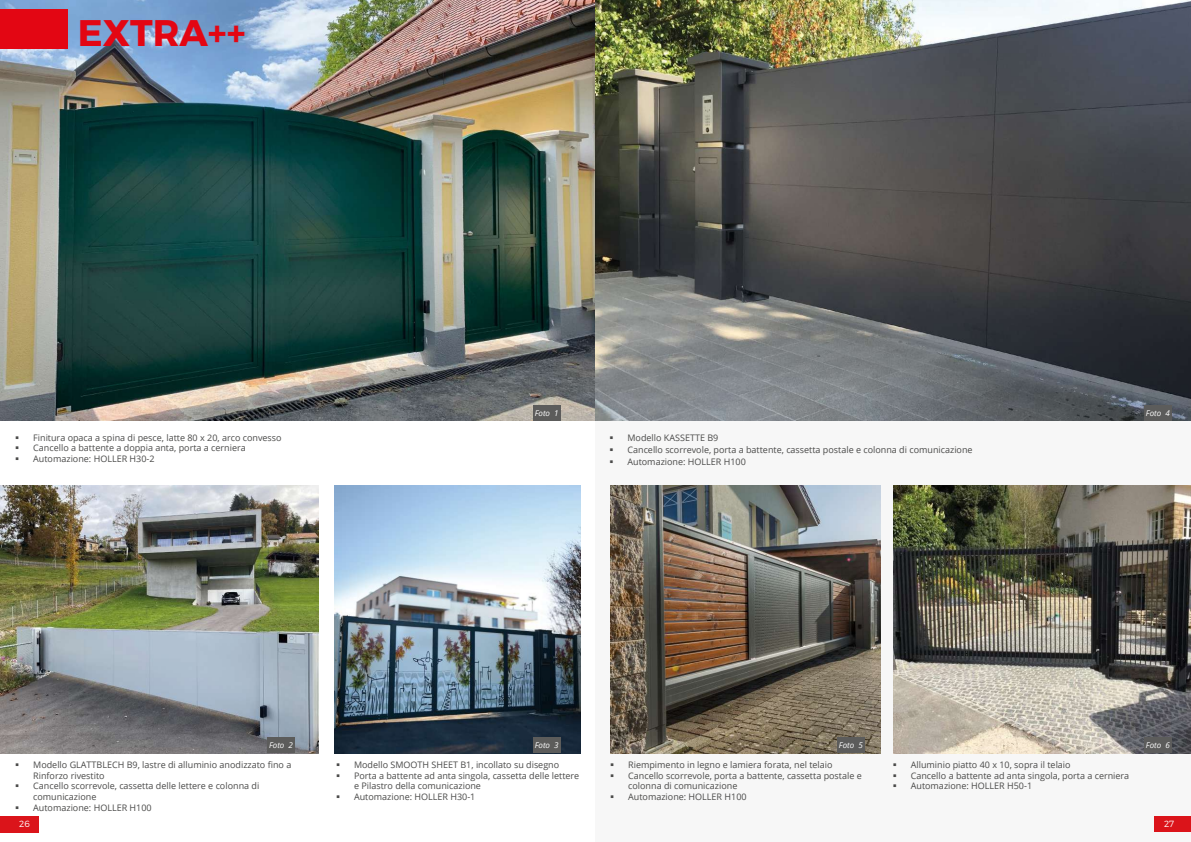
<style>
.page{position:relative;width:1191px;height:842px;background:#fff}
.page>*{position:absolute;margin:0;border:0;box-sizing:border-box;transform-origin:0 0}
.t1{font:700 37px "Montserrat";color:#e30613}
.t2{font:9px/10.8px "Open Sans";color:#4a4a49}
.t3{font:300 9px "Montserrat";color:#fff}
.t4{font:italic 8px "Open Sans";color:#fff}
</style>
<div class="page">
<div style="left:595px;top:0;width:596px;height:842px;background:#f7f7f7"></div>
<div style="left:0;top:816px;width:39px;height:17px;background:#db141a"></div>
<div style="left:1154px;top:816px;width:37px;height:16px;background:#db141a"></div>
<img style="left:0;top:0;width:1191px;height:421px">
<div style="left:0;top:9px;width:68px;height:39px;background:#e30613"></div>
<img style="left:0;top:485px;width:318px;height:268px">
<img style="left:610px;top:485px;width:270px;height:268px">
<img style="left:894px;top:485px;width:297px;height:268px">
<img style="left:334px;top:485px;width:247px;height:268px">
<div style="left:533px;top:405px;width:27px;height:16px;background:#5c5c5b"></div>
<div style="left:267px;top:737px;width:28px;height:16px;background:#5c5c5b"></div>
<div style="left:533px;top:737px;width:27px;height:16px;background:#5c5c5b"></div>
<div style="left:1144px;top:405px;width:27px;height:16px;background:#5c5c5b"></div>
<div style="left:837px;top:737px;width:28px;height:16px;background:#5c5c5b"></div>
<div style="left:1144px;top:737px;width:27px;height:16px;background:#5c5c5b"></div>
<h1 class="t1" style="left:78px;top:10px;width:169px">EXTRA++</h1>
<p class="t2" style="left:33px;top:432px;width:250px">Finitura opaca a spina di pesce, latte 80 x 20, arco convesso<br>Cancello a battente a doppia anta, porta a cerniera<br>Automazione: HOLLER H30-2</p>
<p class="t4" style="left:535px;top:408px;width:25px">Foto 1</p>
<p class="t2" style="left:627px;top:431px;width:347px;line-height:12px">Modello KASSETTE B9<br>Cancello scorrevole, porta a battente, cassetta postale e colonna di comunicazione<br>Automazione: HOLLER H100</p>
<p class="t4" style="left:1146px;top:408px;width:25px">Foto 4</p>
<p class="t4" style="left:269px;top:740px;width:25px">Foto 2</p>
<p class="t4" style="left:535px;top:740px;width:25px">Foto 3</p>
<p class="t4" style="left:839px;top:740px;width:25px">Foto 5</p>
<p class="t4" style="left:1146px;top:740px;width:25px">Foto 6</p>
<p class="t2" style="left:33px;top:759px;width:260px">Modello GLATTBLECH B9, lastre di alluminio anodizzato fino a Rinforzo rivestito<br>Cancello scorrevole, cassetta delle lettere e colonna di comunicazione<br>Automazione: HOLLER H100</p>
<p class="t2" style="left:354px;top:759px;width:227px">Modello SMOOTH SHEET B1, incollato su disegno Porta a battente ad anta singola, cassetta delle lettere e Pilastro della comunicazione<br>Automazione: HOLLER H30-1</p>
<p class="t2" style="left:628px;top:759px;width:235px">Riempimento in legno e lamiera forata, nel telaio Cancello scorrevole, porta a battente, cassetta postale e colonna di comunicazione<br>Automazione: HOLLER H100</p>
<p class="t2" style="left:910px;top:759px;width:220px">Alluminio piatto 40 x 10, sopra il telaio<br>Cancello a battente ad anta singola, porta a cerniera<br>Automazione: HOLLER H50-1</p>
<p class="t3" style="left:19px;top:818px;width:12px">26</p>
<p class="t3" style="left:1164px;top:818px;width:12px">27</p>
</div>
